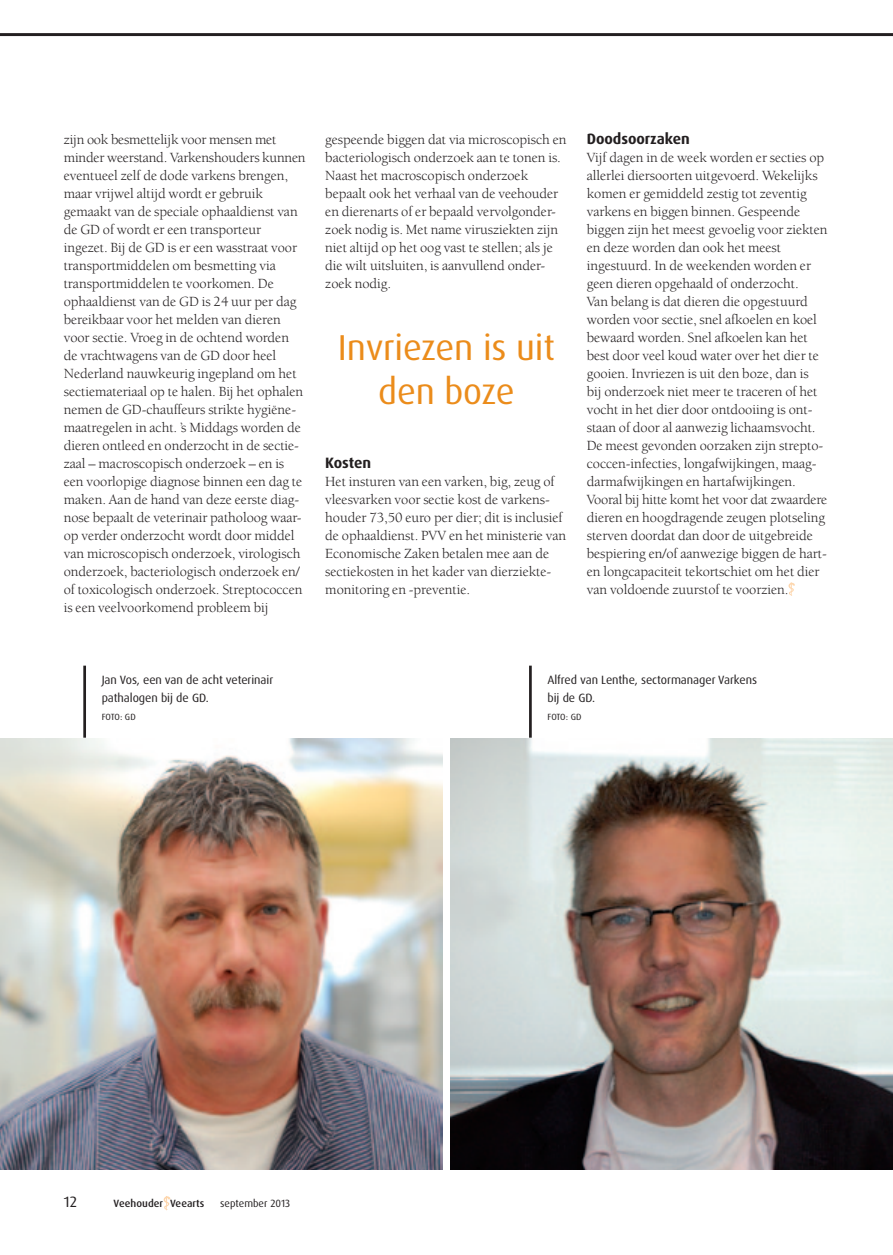
<style>
.page{position:relative;width:893px;height:1255px;background:#fff}
.page>*{position:absolute;margin:0;border:0;box-sizing:border-box;transform-origin:0 0}
.t1{font:36px/43.5px "Dax OT";letter-spacing:-.005em;color:#eb8c1b;text-align:center}
.t2{font:700 15px "Dax OT";letter-spacing:-.005em;color:#231f20}
.t3{font:15px "Dax OT";color:#231f20}
.t4{font:14.4px/18px "Berkeley Std";letter-spacing:-.005em;color:#231f20}
.t5{font:12px/18px "Dax OT";letter-spacing:-.005em;color:#231f20}
.t6{font:500 10.5px "Dax OT";letter-spacing:.005em;color:#231f20}
.t7{font:10.5px "Dax OT";color:#231f20}
.t8{font:9px "Dax OT";color:#231f20}
</style>
<div class="page">
<img style="left:0;top:738px;width:443px;height:431px">
<img style="left:450px;top:738px;width:443px;height:431px">
<svg style="left:163px;top:1196px;width:8px;height:14px"></svg>
<hr style="left:0;top:33px;width:893px;height:3px;background:#231f20">
<svg style="left:788px;top:582px;width:7px;height:14px"></svg>
<hr style="left:83px;top:665px;width:3px;height:72px;background:#231f20">
<hr style="left:529px;top:665px;width:3px;height:72px;background:#231f20">
<p class="t4" style="left:64px;top:131px;width:243px">zijn ook besmettelijk voor mensen met minder weerstand. Varkenshouders kunnen eventueel zelf de dode varkens brengen, maar vrijwel altijd wordt er gebruik gemaakt van de speciale ophaaldienst van de GD of wordt er een transporteur ingezet. Bij de GD is er een wasstraat voor transportmiddelen om besmetting via transportmiddelen te voorkomen. De ophaaldienst van de GD is 24 uur per dag bereikbaar voor het melden van dieren voor sectie. Vroeg in de ochtend worden de vrachtwagens van de GD door heel Nederland nauwkeurig ingepland om het sectiemateriaal op te halen. Bij het ophalen nemen de GD-chauffeurs strikte hygiëne&shy;maatregelen in acht. ’s Middags worden de dieren ontleed en onderzocht in de sectie&shy;zaal – macroscopisch onderzoek – en is een voorlopige diagnose binnen een dag te maken. Aan de hand van deze eerste diag&shy;nose bepaalt de veterinair patholoog waar&shy;op verder onderzocht wordt door middel van microscopisch onderzoek, virologisch onderzoek, bacteriologisch onderzoek en/ of toxicologisch onderzoek. Streptococcen is een veelvoorkomend probleem bij</p>
<p class="t4" style="left:325px;top:131px;width:243px">gespeende biggen dat via microscopisch en bacteriologisch onderzoek aan te tonen is.<br>Naast het macroscopisch onderzoek bepaalt ook het verhaal van de veehouder en dierenarts of er bepaald vervolgonder&shy;zoek nodig is. Met name virusziekten zijn niet altijd op het oog vast te stellen; als je die wilt uitsluiten, is aanvullend onder&shy;zoek nodig.</p>
<h1 class="t1" style="left:338px;top:326px;width:219px">I nvriezen is uit den boze</h1>
<p class="t2" style="left:325px;top:453px;width:47px">Kosten</p>
<p class="t4" style="left:325px;top:473px;width:243px">Het insturen van een varken, big, zeug of vleesvarken voor sectie kost de varkens&shy;houder 73,50 euro per dier; dit is inclusief de ophaaldienst. PVV en het ministerie van Economische Zaken betalen mee aan de sectiekosten in het kader van dierziekte&shy;monitoring en -preventie.</p>
<p class="t2" style="left:587px;top:129px;width:104px">Doodsoorzaken</p>
<p class="t4" style="left:587px;top:149px;width:242px">Vijf dagen in de week worden er secties op allerlei diersoorten uitgevoerd. Wekelijks komen er gemiddeld zestig tot zeventig varkens en biggen binnen. Gespeende biggen zijn het meest gevoelig voor ziekten en deze worden dan ook het meest ingestuurd. In de weekenden worden er geen dieren opgehaald of onderzocht.<br>Van belang is dat dieren die opgestuurd worden voor sectie, snel afkoelen en koel bewaard worden. Snel afkoelen kan het best door veel koud water over het dier te gooien. Invriezen is uit den boze, dan is<br>bij onderzoek niet meer te traceren of het vocht in het dier door ontdooiing is ont&shy;staan of door al aanwezig lichaamsvocht.<br>De meest gevonden oorzaken zijn strepto&shy;coccen-infecties, longafwijkingen, maag&shy;darmafwijkingen en hartafwijkingen.<br>Vooral bij hitte komt het voor dat zwaardere dieren en hoogdragende zeugen plotseling sterven doordat dan door de uitgebreide bespiering en/of aanwezige biggen de hart&shy;en longcapaciteit tekortschiet om het dier van voldoende zuurstof te voorzien.</p>
<p class="t5" style="left:102px;top:671px;width:173px">Jan Vos, een van de acht veterinair pathalogen bij de GD.</p>
<p class="t8" style="left:102px;top:711px;width:36px">Foto: GD</p>
<p class="t3" style="left:64px;top:1191px;width:15px">12</p>
<p class="t6" style="left:114px;top:1196px;width:92px">Veehouder Veearts</p>
<p class="t7" style="left:220px;top:1196px;width:71px">september 2013</p>
<p class="t5" style="left:547px;top:671px;width:211px">Alfred van Lenthe, sectormanager Varkens bij de GD.</p>
<p class="t8" style="left:547px;top:711px;width:36px">Foto: GD</p>
</div>
